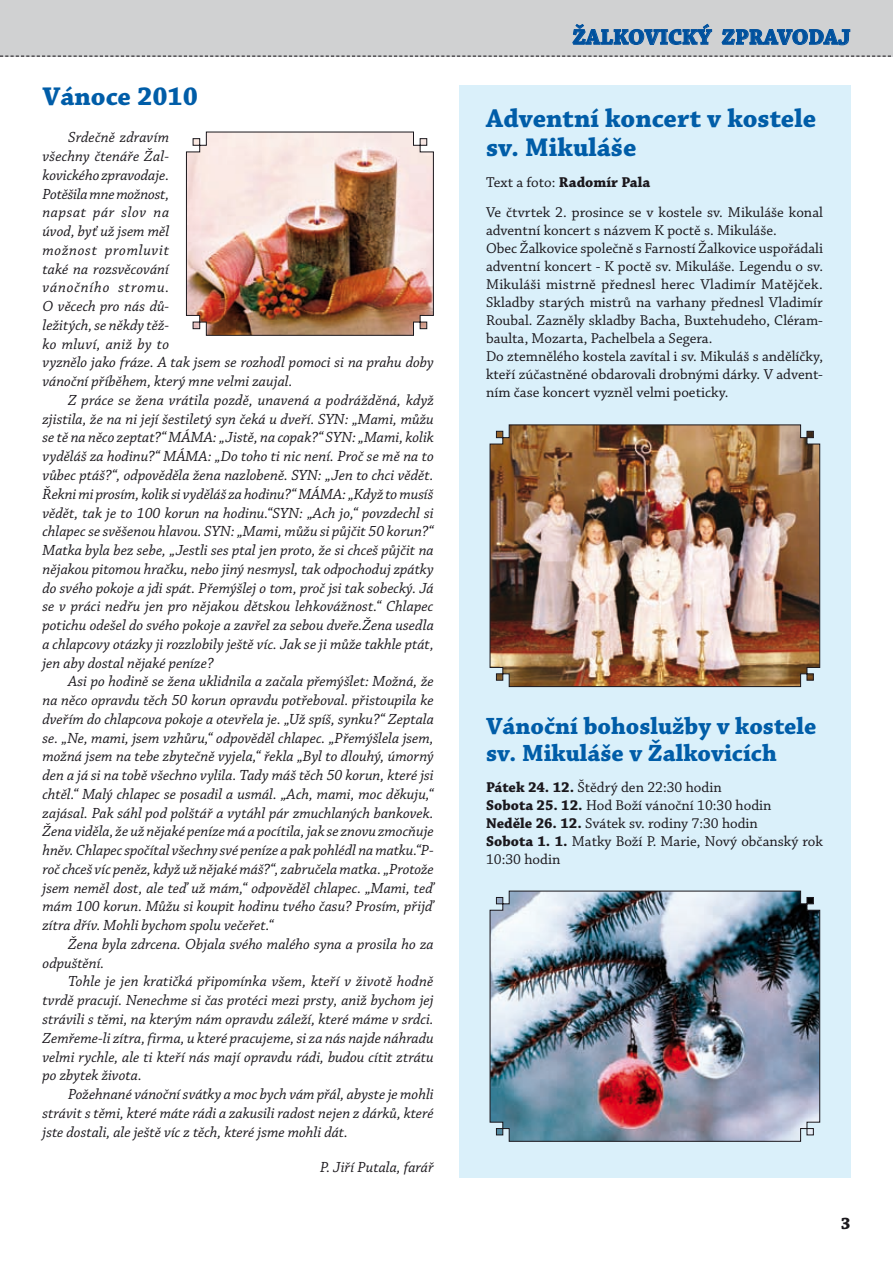
<style>
.page{position:relative;width:893px;height:1263px;background:#fff}
.page>*{position:absolute;margin:0;border:0;box-sizing:border-box;transform-origin:0 0}
.t1{font:700 27px/28.5px "Chaparral Pro";color:#005da8}
.t2{font:700 24.75px/27px "Chaparral Pro";color:#005da8}
.t3{font:700 22.5px "Chaparral Pro";color:#00519e}
.t4{font:700 17.25px "Chaparral Pro";color:#1a171c}
.t5{font:italic 15.45px/18.8px "Chaparral Pro";color:#1a171c;text-align:justify}
.t6{font:15px/18px "Chaparral Pro";color:#1a171c}
.s1{font-weight:700}
</style>
<div class="page">
<div style="left:0;top:0;width:893px;height:56px;background:#d0d1d2"></div>
<svg style="left:0;top:56px;width:893px;height:1px"></svg>
<svg style="left:573px;top:24px;width:139px;height:21px"></svg>
<svg style="left:722px;top:29px;width:128px;height:16px"></svg>
<div style="left:459px;top:85px;width:391px;height:1093px;background:#daf0fa"></div>
<img style="left:490px;top:891px;width:330px;height:251px">
<img style="left:490px;top:424px;width:330px;height:263px">
<img style="left:186px;top:132px;width:248px;height:204px">
<h1 class="t1" style="left:43px;top:83px;width:157px">Vánoce 2010</h1>
<p class="t5" style="left:43px;top:129px;width:393px;text-align:left;text-indent:26px">Srdečně zdravím<br>všechny čtenáře Žal-<br>kovického zpravodaje.<br>Potěšila mne možnost,<br>napsat pár slov na<br>úvod, byť už jsem měl<br>možnost promluvit<br>také na rozsvěcování<br>vánočního stromu.<br>O věcech pro nás dů-<br>ležitých, se někdy těž-<br>ko mluví, aniž by to<br>vyznělo jako fráze. A tak jsem se rozhodl pomoci si na prahu doby vánoční příběhem, který mne velmi zaujal.</p>
<p class="t5" style="left:43px;top:391px;width:393px;text-indent:26px">Z práce se žena vrátila pozdě, unavená a podrážděná, když zjistila, že na ni její šestiletý syn čeká u dveří. SYN: „Mami, můžu se tě na něco zeptat?“ MÁMA: „Jistě, na copak?“ SYN: „Mami, kolik vyděláš za hodinu?“ MÁMA: „Do toho ti nic není. Proč se mě na to vůbec ptáš?“, odpověděla žena nazlobeně. SYN: „Jen to chci vědět.<br>Řekni mi prosím, kolik si vyděláš za hodinu?“ MÁMA: „Když to musíš vědět, tak je to 100 korun na hodinu.“SYN: „Ach jo,“ povzdechl si chlapec se svěšenou hlavou. SYN: „Mami, můžu si půjčit 50 korun?“ Matka byla bez sebe, „Jestli ses ptal jen proto, že si chceš půjčit na nějakou pitomou hračku, nebo jiný nesmysl, tak odpochoduj zpátky do svého pokoje a jdi spát. Přemýšlej o tom, proč jsi tak sobecký. Já se v práci nedřu jen pro nějakou dětskou lehkovážnost.“ Chlapec potichu odešel do svého pokoje a zavřel za sebou dveře.Žena usedla a chlapcovy otázky ji rozzlobily ještě víc. Jak se ji může takhle ptát, jen aby dostal nějaké peníze?</p>
<p class="t5" style="left:43px;top:673px;width:393px;text-indent:26px">Asi po hodině se žena uklidnila a začala přemýšlet: Možná, že na něco opravdu těch 50 korun opravdu potřeboval. přistoupila ke dveřím do chlapcova pokoje a otevřela je. „Už spíš, synku?“ Zeptala se. „Ne, mami, jsem vzhůru,“ odpověděl chlapec. „Přemýšlela jsem, možná jsem na tebe zbytečně vyjela,“ řekla „Byl to dlouhý, úmorný den a já si na tobě všechno vylila. Tady máš těch 50 korun, které jsi chtěl.“ Malý chlapec se posadil a usmál. „Ach, mami, moc děkuju,“ zajásal. Pak sáhl pod polštář a vytáhl pár zmuchlaných bankovek.<br>Žena viděla, že už nějaké peníze má a pocítila, jak se znovu zmocňuje hněv. Chlapec spočítal všechny své peníze a pak pohlédl na matku.“P&shy;roč chceš víc peněz, když už nějaké máš?“, zabručela matka. „Protože jsem neměl dost, ale teď už mám,“ odpověděl chlapec. „Mami, teď mám 100 korun. Můžu si koupit hodinu tvého času? Prosím, přijď zítra dřív. Mohli bychom spolu večeřet.“</p>
<p class="t5" style="left:43px;top:935px;width:393px;text-indent:26px">Žena byla zdrcena. Objala svého malého syna a prosila ho za odpuštění.</p>
<p class="t5" style="left:43px;top:973px;width:393px;text-indent:26px">Tohle je jen kratičká připomínka všem, kteří v životě hodně tvrdě pracují. Nenechme si čas protéci mezi prsty, aniž bychom jej strávili s těmi, na kterým nám opravdu záleží, které máme v srdci.<br>Zemřeme-li zítra, firma, u které pracujeme, si za nás najde náhradu velmi rychle, ale ti kteří nás mají opravdu rádi, budou cítit ztrátu po zbytek života.</p>
<p class="t5" style="left:43px;top:1085px;width:393px;text-indent:26px">Požehnané vánoční svátky a moc bych vám přál, abyste je mohli strávit s těmi, které máte rádi a zakusili radost nejen z dárků, které jste dostali, ale ještě víc z těch, které jsme mohli dát.</p>
<p class="t5" style="left:320px;top:1159px;width:115px">P. Jiří Putala, farář</p>
<h3 class="t3" style="left:572px;top:24px;width:280px">Žalkovický zpravodaj</h3>
<h1 class="t1" style="left:486px;top:106px;width:332px">Adventní koncert v kostele sv. Mikuláše</h1>
<p class="t6" style="left:486px;top:167px;width:338px;line-height:30.8px">Text a foto: <span class="s1">Radomír Pala<br></span>Ve čtvrtek 2. prosince se v kostele sv. Mikuláše konal</p>
<p class="t6" style="left:486px;top:222px;width:339px">adventní koncert s názvem K poctě s. Mikuláše.<br>Obec Žalkovice společně s Farností Žalkovice uspořádali adventní koncert - K poctě sv. Mikuláše. Legendu o sv.<br>Mikuláši mistrně přednesl herec Vladimír Matějček.<br>Skladby starých mistrů na varhany přednesl Vladimír Roubal. Zazněly skladby Bacha, Buxtehudeho, Cléram&shy;baulta, Mozarta, Pachelbela a Segera.<br>Do ztemnělého kostela zavítal i sv. Mikuláš s andělíčky, kteří zúčastněné obdarovali drobnými dárky. V advent&shy;ním čase koncert vyzněl velmi poeticky.</p>
<h2 class="t2" style="left:486px;top:714px;width:332px">Vánoční bohoslužby v kostele sv. Mikuláše v Žalkovicích</h2>
<p class="t6" style="left:486px;top:779px;width:338px"><span class="s1">Pátek 24. 12.</span> Štědrý den 22:30 hodin<br><span class="s1">Sobota 25. 12.</span> Hod Boží vánoční 10:30 hodin<br><span class="s1">Neděle 26. 12.</span> Svátek sv. rodiny 7:30 hodin<br><span class="s1">Sobota 1. 1.</span> Matky Boží P. Marie, Nový občanský rok 10:30 hodin</p>
<p class="t4" style="left:841px;top:1214px;width:11px">3</p>
</div>
